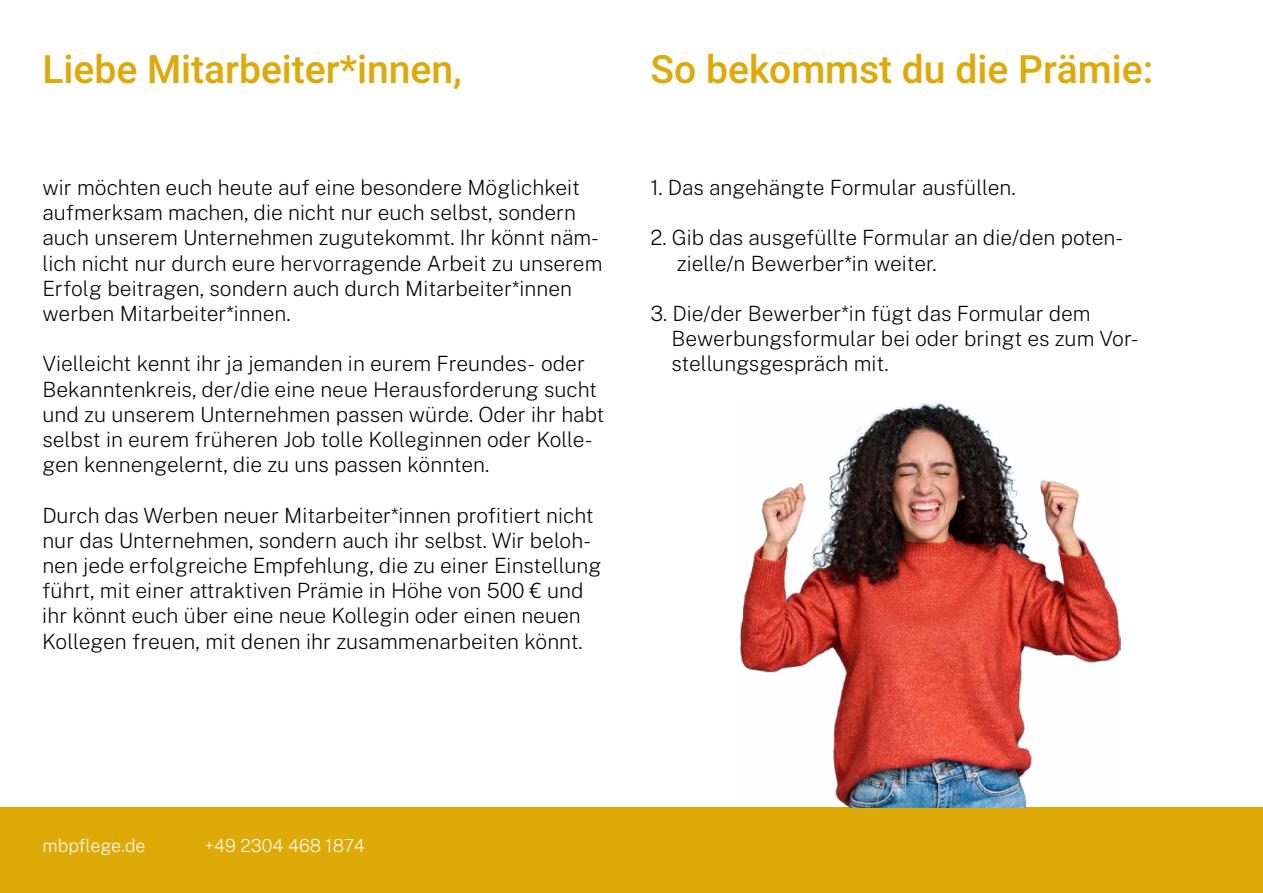
<style>
.page{position:relative;width:1263px;height:893px;background:#fff}
.page>*{position:absolute;margin:0;border:0;box-sizing:border-box;transform-origin:0 0}
.t1{font:39px "Heebo";color:#dda90b}
.t2{font:100 21px/25.2px "Public Sans";color:#000}
.t3{font:100 18px "Public Sans";color:#fff}
</style>
<div class="page">
<div style="left:0;top:808px;width:1263px;height:85px;background:#deaa08"></div>
<img style="left:741px;top:402px;width:379px;height:406px">
<h1 class="t1" style="left:43px;top:43px;width:421px">Liebe Mitarbeiter*innen,</h1>
<h1 class="t1" style="left:651px;top:43px;width:504px">So bekommst du die Prämie:</h1>
<p class="t2" style="left:42px;top:174px;width:562px">wir möchten euch heute auf eine besondere Möglichkeit aufmerksam machen, die nicht nur euch selbst, sondern auch unserem Unternehmen zugutekommt. Ihr könnt näm&shy;lich nicht nur durch eure hervorragende Arbeit zu unserem Erfolg beitragen, sondern auch durch Mitarbeiter*innen werben Mitarbeiter*innen.</p>
<p class="t2" style="left:42px;top:351px;width:563px">Vielleicht kennt ihr ja jemanden in eurem Freundes- oder Bekanntenkreis, der/die eine neue Herausforderung sucht und zu unserem Unternehmen passen würde. Oder ihr habt selbst in eurem früheren Job tolle Kolleginnen oder Kolle&shy;gen kennengelernt, die zu uns passen könnten.</p>
<p class="t2" style="left:42px;top:502px;width:561px">Durch das Werben neuer Mitarbeiter*innen profitiert nicht nur das Unternehmen, sondern auch ihr selbst. Wir beloh&shy;nen jede erfolgreiche Empfehlung, die zu einer Einstellung führt, mit einer attraktiven Prämie in Höhe von 500 € und ihr könnt euch über eine neue Kollegin oder einen neuen Kollegen freuen, mit denen ihr zusammenarbeiten könnt.</p>
<p class="t2" style="left:650px;top:174px;width:367px">1. Das angehängte Formular ausfüllen.</p>
<p class="t2" style="left:677px;top:225px;width:448px;text-indent:-26px">2. Gib das ausgefüllte Formular an die/den poten&shy;zielle/n Bewerber*in weiter.</p>
<p class="t2" style="left:671px;top:300px;width:468px;text-indent:-21px">3. Die/der Bewerber*in fügt das Formular dem<br>Bewerbungsformular bei oder bringt es zum Vor&shy;stellungsgespräch mit.</p>
<p class="t3" style="left:43px;top:833px;width:105px">mbpflege.de</p>
<p class="t3" style="left:205px;top:833px;width:162px">+49 2304 468 1874</p>
</div>
